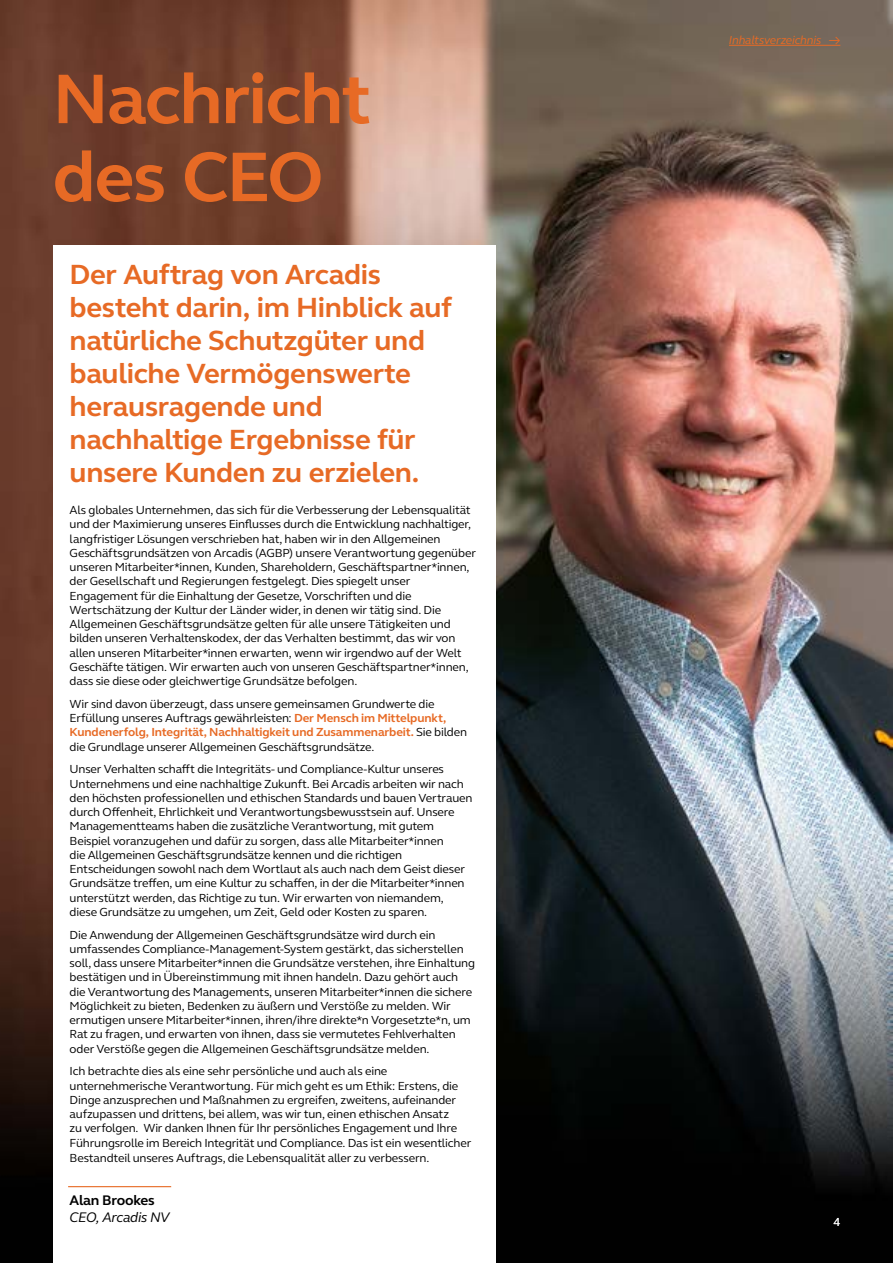
<style>
.page{position:relative;width:893px;height:1263px;background:#fff}
.page>*{position:absolute;margin:0;border:0;box-sizing:border-box;transform-origin:0 0}
.t1{font:700 72px/78px "FS Elliot Pro";letter-spacing:-.025em;color:#e76a25}
.t2{font:700 28.5px/33px "FS Elliot Pro";letter-spacing:-.015em;color:#e76a25}
.t3{font:italic 14.25px "FS Elliot Pro";letter-spacing:-.03em;color:#000}
.t4{font:700 14.25px "FS Elliot Pro";letter-spacing:-.015em;color:#000}
.t5{font:12px/14.2px "FS Elliot Pro";letter-spacing:-.015em;color:#000}
.t6{font:italic 12px "FS Elliot Pro";letter-spacing:-.015em;color:#e76a25}
.t7{font:12px "FS Elliot Pro";color:#fff}
.s1{font-weight:700;color:#e76a25}
</style>
<div class="page">
<img style="left:0;top:0;width:893px;height:1263px">
<div style="left:53px;top:246px;width:442px;height:1017px;background:#fff"></div>
<hr style="left:68px;top:1186px;width:103px;height:1px;background:#e76a25">
<hr style="left:729px;top:45px;width:111px;height:1px;background:#e76a25">
<h1 class="t1" style="left:53px;top:59px;width:320px">Nachricht des CEO</h1>
<h2 class="t2" style="left:70px;top:257px;width:384px">Der Auftrag von Arcadis besteht darin, im Hinblick auf natürliche Schutzgüter und bauliche Vermögenswerte herausragende und nachhaltige Ergebnisse für unsere Kunden zu erzielen.</h2>
<p class="t5" style="left:70px;top:503px;width:408px">Als globales Unternehmen, das sich für die Verbesserung der Lebensqualität und der Maximierung unseres Einflusses durch die Entwicklung nachhaltiger, langfristiger Lösungen verschrieben hat, haben wir in den Allgemeinen Geschäftsgrundsätzen von Arcadis (AGBP) unsere Verantwortung gegenüber unseren Mitarbeiter*innen, Kunden, Shareholdern, Geschäftspartner*innen, der Gesellschaft und Regierungen festgelegt. Dies spiegelt unser Engagement für die Einhaltung der Gesetze, Vorschriften und die Wertschätzung der Kultur der Länder wider, in denen wir tätig sind. Die Allgemeinen Geschäftsgrundsätze gelten für alle unsere Tätigkeiten und bilden unseren Verhaltenskodex, der das Verhalten bestimmt, das wir von allen unseren Mitarbeiter*innen erwarten, wenn wir irgendwo auf der Welt Geschäfte tätigen. Wir erwarten auch von unseren Geschäftspartner*innen, dass sie diese oder gleichwertige Grundsätze befolgen.</p>
<p class="t5" style="left:70px;top:696px;width:399px">Wir sind davon überzeugt, dass unsere gemeinsamen Grundwerte die Erfüllung unseres Auftrags gewährleisten: <span class="s1">Der Mensch im Mittelpunkt, Kundenerfolg, Integrität, Nachhaltigkeit und Zusammenarbeit.</span> Sie bilden die Grundlage unserer Allgemeinen Geschäftsgrundsätze.</p>
<p class="t5" style="left:70px;top:762px;width:404px">Unser Verhalten schafft die Integritäts- und Compliance-Kultur unseres Unternehmens und eine nachhaltige Zukunft. Bei Arcadis arbeiten wir nach den höchsten professionellen und ethischen Standards und bauen Vertrauen durch Offenheit, Ehrlichkeit und Verantwortungsbewusstsein auf. Unsere Managementteams haben die zusätzliche Verantwortung, mit gutem Beispiel voranzugehen und dafür zu sorgen, dass alle Mitarbeiter*innen<br>die Allgemeinen Geschäftsgrundsätze kennen und die richtigen Entscheidungen sowohl nach dem Wortlaut als auch nach dem Geist dieser Grundsätze treffen, um eine Kultur zu schaffen, in der die Mitarbeiter*innen unterstützt werden, das Richtige zu tun. Wir erwarten von niemandem, diese Grundsätze zu umgehen, um Zeit, Geld oder Kosten zu sparen.</p>
<p class="t5" style="left:70px;top:927px;width:407px">Die Anwendung der Allgemeinen Geschäftsgrundsätze wird durch ein umfassendes Compliance-Management-System gestärkt, das sicherstellen soll, dass unsere Mitarbeiter*innen die Grundsätze verstehen, ihre Einhaltung bestätigen und in Übereinstimmung mit ihnen handeln. Dazu gehört auch die Verantwortung des Managements, unseren Mitarbeiter*innen die sichere Möglichkeit zu bieten, Bedenken zu äußern und Verstöße zu melden. Wir ermutigen unsere Mitarbeiter*innen, ihren/ihre direkte*n Vorgesetzte*n, um Rat zu fragen, und erwarten von ihnen, dass sie vermutetes Fehlverhalten oder Verstöße gegen die Allgemeinen Geschäftsgrundsätze melden.</p>
<p class="t5" style="left:70px;top:1064px;width:403px">Ich betrachte dies als eine sehr persönliche und auch als eine unternehmerische Verantwortung. Für mich geht es um Ethik: Erstens, die Dinge anzusprechen und Maßnahmen zu ergreifen, zweitens, aufeinander aufzupassen und drittens, bei allem, was wir tun, einen ethischen Ansatz<br>zu verfolgen. Wir danken Ihnen für Ihr persönliches Engagement und Ihre Führungsrolle im Bereich Integrität und Compliance. Das ist ein wesentlicher Bestandteil unseres Auftrags, die Lebensqualität aller zu verbessern.</p>
<p class="t4" style="left:70px;top:1190px;width:87px">Alan Brookes</p>
<p class="t3" style="left:70px;top:1208px;width:102px">CEO, Arcadis NV</p>
<p class="t6" style="left:729px;top:32px;width:113px">Inhaltsverzeichnis →</p>
<p class="t7" style="left:833px;top:1214px;width:8px">4</p>
</div>
